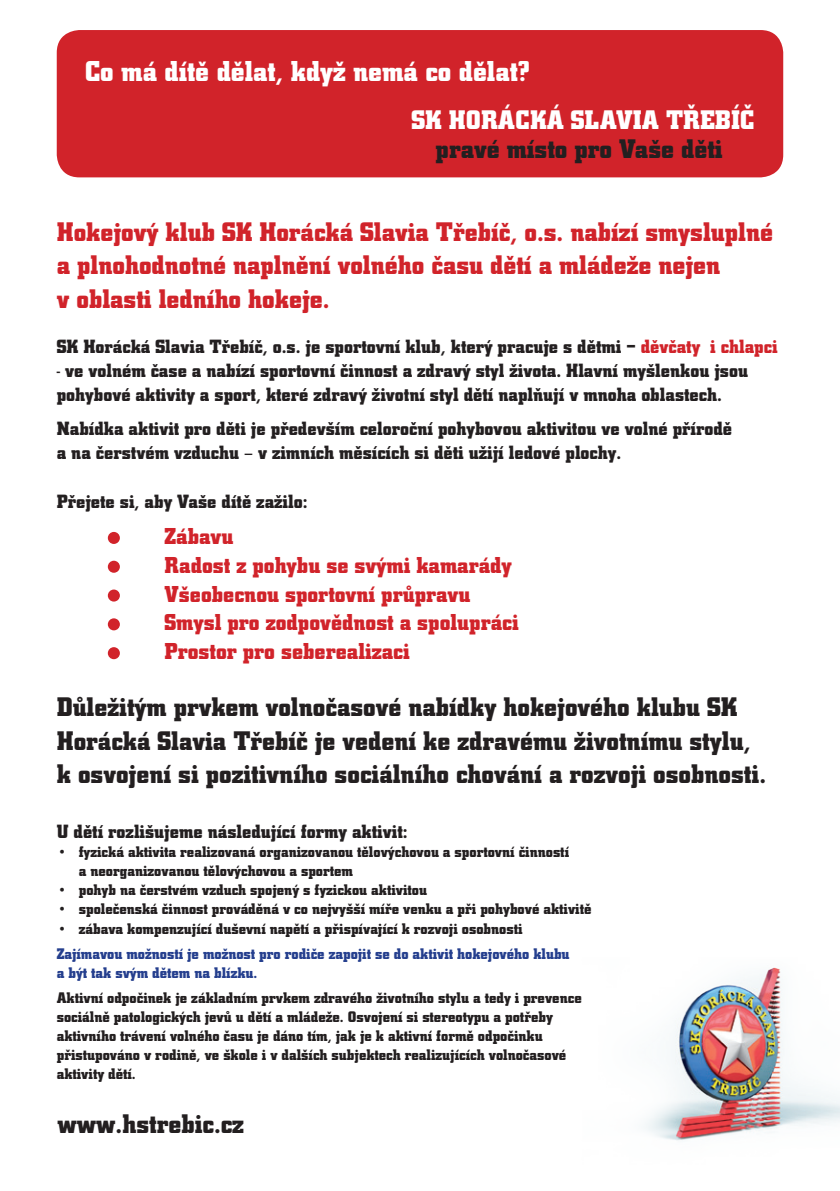
<style>
.page{position:relative;width:840px;height:1191px;background:#fff}
.page>*{position:absolute;margin:0;border:0;box-sizing:border-box;transform-origin:0 0}
.t1{font:700 30px "City DCE";color:#fff}
.t2{font:700 28px/33.6px "City DCE";color:#231f20}
.t3{font:700 28px/33.6px "City DCE";color:#d1232a}
.t4{font:700 28px "City DCE";color:#fff}
.t5{font:700 24px/28.8px "City DCE";color:#d1232a}
.t6{font:700 20px/24px "City DCE";color:#231f20}
.t7{font:700 16px/19.2px "City DCE";color:#231f20}
.t8{font:700 16px/19.2px "City DCE";color:#253f8e}
.s1{color:#d1232a}
</style>
<div class="page">
<div style="left:57px;top:30px;width:725px;height:147px;background:#d1232a;border-radius:23px"></div>
<div style="left:108px;top:532px;width:12px;height:12px;background:#d1232a;border-radius:50%"></div>
<div style="left:108px;top:561px;width:12px;height:12px;background:#d1232a;border-radius:50%"></div>
<div style="left:108px;top:589px;width:12px;height:12px;background:#d1232a;border-radius:50%"></div>
<div style="left:108px;top:618px;width:12px;height:12px;background:#d1232a;border-radius:50%"></div>
<div style="left:108px;top:647px;width:12px;height:12px;background:#d1232a;border-radius:50%"></div>
<img style="left:644px;top:967px;width:195px;height:174px">
<h1 class="t1" style="left:85px;top:54px;width:446px">Co má dítě dělat, když nemá co dělat?</h1>
<h2 class="t4" style="left:411px;top:104px;width:344px">SK HORÁCKÁ SLAVIA TŘEBÍČ</h2>
<h2 class="t2" style="left:435px;top:131px;width:288px">pravé místo pro Vaše děti</h2>
<h2 class="t3" style="left:57px;top:214px;width:717px">Hokejový klub SK Horácká Slavia Třebíč, o.s. nabízí smysluplné a plnohodnotné naplnění volného času dětí a mládeže nejen<br>v oblasti ledního hokeje.</h2>
<p class="t6" style="left:57px;top:334px;width:722px">SK Horácká Slavia Třebíč, o.s. je sportovní klub, který pracuje s dětmi − <span class="s1">děvčaty i chlapci</span></p>
<p class="t6" style="left:57px;top:358px;width:692px">- ve volném čase a nabízí sportovní činnost a zdravý styl života. Hlavní myšlenkou jsou pohybové aktivity a sport, které zdravý životní styl dětí naplňují v mnoha oblastech.</p>
<p class="t6" style="left:57px;top:416px;width:676px">Nabídka aktivit pro děti je především celoroční pohybovou aktivitou ve volné přírodě a na čerstvém vzduchu – v zimních měsících si děti užijí ledové plochy.</p>
<p class="t6" style="left:57px;top:489px;width:252px">Přejete si, aby Vaše dítě zažilo:</p>
<h3 class="t5" style="left:164px;top:521px;width:355px">Zábavu<br>Radost z pohybu se svými kamarády<br>Všeobecnou sportovní průpravu<br>Smysl pro zodpovědnost a spolupráci<br>Prostor pro seberealizaci</h3>
<h2 class="t2" style="left:57px;top:689px;width:710px">Důležitým prvkem volnočasové nabídky hokejového klubu SK<br>Horácká Slavia Třebíč je vedení ke zdravému životnímu stylu, k osvojení si pozitivního sociálního chování a rozvoji osobnosti.</h2>
<p class="t6" style="left:57px;top:818px;width:352px">U dětí rozlišujeme následující formy aktivit:</p>
<p class="t7" style="left:79px;top:841px;width:491px;text-indent:-22px">• fyzická aktivita realizovaná organizovanou tělovýchovou a sportovní činností a neorganizovanou tělovýchovou a sportem</p>
<p class="t7" style="left:57px;top:880px;width:371px">• pohyb na čerstvém vzduch spojený s fyzickou aktivitou</p>
<p class="t7" style="left:57px;top:899px;width:536px">• společenská činnost prováděná v co nejvyšší míře venku a při pohybové aktivitě</p>
<p class="t7" style="left:57px;top:918px;width:467px">• zábava kompenzující duševní napětí a přispívající k rozvoji osobnosti</p>
<p class="t8" style="left:57px;top:943px;width:514px">Zajímavou možností je možnost pro rodiče zapojit se do aktivit hokejového klubu a být tak svým dětem na blízku.</p>
<p class="t7" style="left:57px;top:987px;width:526px">Aktivní odpočinek je základním prvkem zdravého životního stylu a tedy i prevence sociálně patologických jevů u dětí a mládeže. Osvojení si stereotypu a potřeby aktivního trávení volného času je dáno tím, jak je k aktivní formě odpočinku přistupováno v rodině, ve škole i v dalších subjektech realizujících volnočasové aktivity dětí.</p>
<h2 class="t2" style="left:58px;top:1106px;width:188px">www.hstrebic.cz</h2>
</div>
